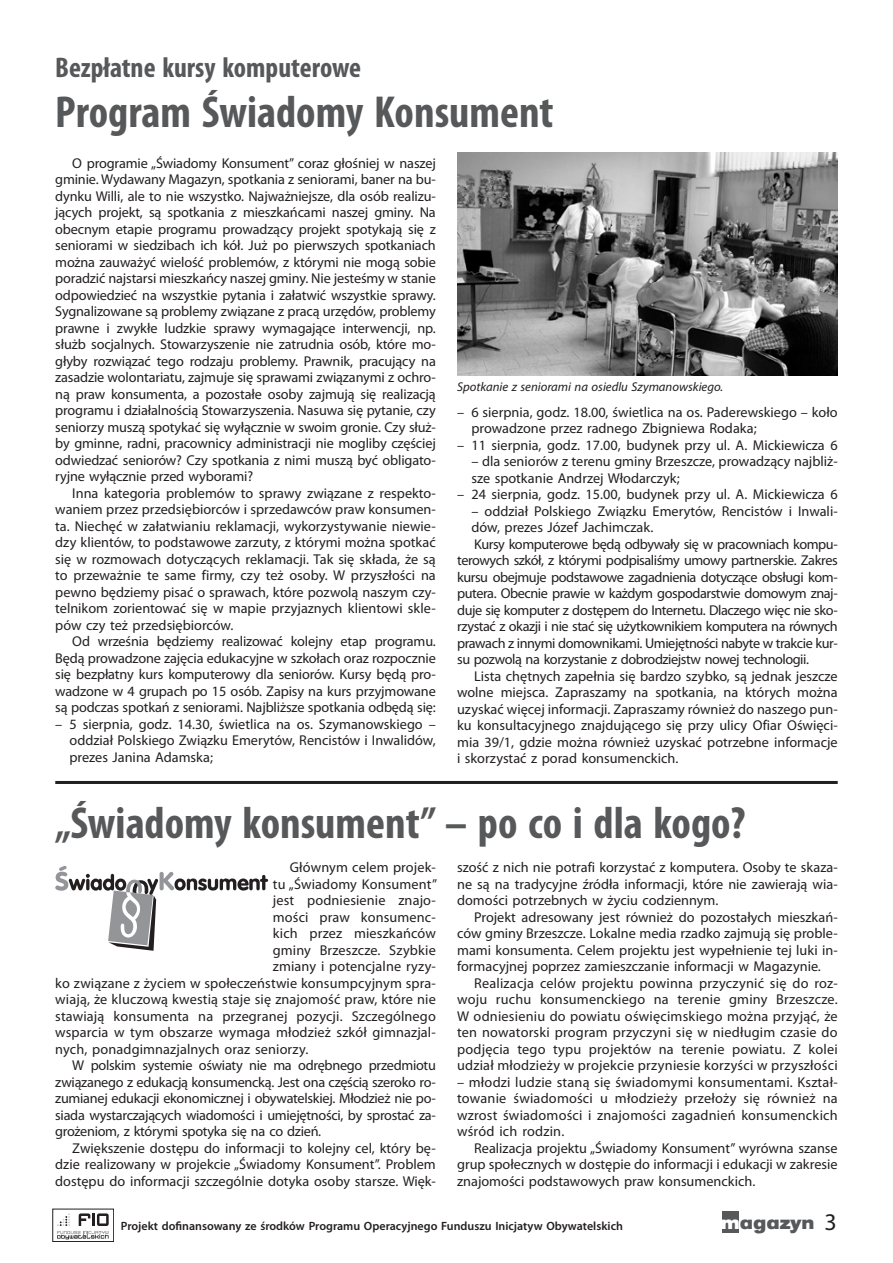
<style>
.page{position:relative;width:893px;height:1263px;background:#fff}
.page>*{position:absolute;margin:0;border:0;box-sizing:border-box;transform-origin:0 0}
.tytuly{font:700 condensed 45px "Myriad Pro";color:#57585a}
.tytuly-2{font:700 condensed 28.5px "Myriad Pro";color:#57585a}
.t1{font:19.95px "URW Grotesk TCE Bol Wid";color:#57585a}
.Tekst_glowny{font:14.25px/16.5px "Myriad Pro";color:#231f20;text-align:justify}
.podpis_foto{font:italic 12.75px "Myriad Pro";color:#231f20}
.t2{font:600 12px "Myriad Pro";color:#231f20}
.s1{color:#fff}
.s2{font-family:"Myriad Pro";font-size:24px;color:#231f20}
</style>
<div class="page">
<div style="left:722px;top:1211px;width:17px;height:22px;background:#57585a"></div>
<hr style="left:55px;top:781px;width:783px;height:3px;background:#231f20">
<div style="left:52px;top:1209px;width:62px;height:33px;border:1px solid #231f20"></div>
<svg style="left:57px;top:1213px;width:52px;height:26px"></svg>
<svg style="left:55px;top:866px;width:213px;height:85px"></svg>
<img style="left:457px;top:152px;width:381px;height:223px">
<p class="tytuly-2" style="left:55px;top:49px;width:307px">Bezpłatne kursy komputerowe</p>
<p class="tytuly" style="left:55px;top:84px;width:500px">Program Świadomy Konsument</p>
<p class="Tekst_glowny" style="left:55px;top:154px;width:382px;text-indent:17px">O programie „Świadomy Konsument” coraz głośniej w naszej gminie. Wydawany Magazyn, spotkania z seniorami, baner na bu&shy;dynku Willi, ale to nie wszystko. Najważniejsze, dla osób realizu&shy;jących projekt, są spotkania z mieszkańcami naszej gminy. Na obecnym etapie programu prowadzący projekt spotykają się z seniorami w siedzibach ich kół. Już po pierwszych spotkaniach można zauważyć wielość problemów, z którymi nie mogą sobie poradzić najstarsi mieszkańcy naszej gminy. Nie jesteśmy w stanie odpowiedzieć na wszystkie pytania i załatwić wszystkie sprawy.<br>Sygnalizowane są problemy związane z pracą urzędów, problemy prawne i zwykłe ludzkie sprawy wymagające interwencji, np. służb socjalnych. Stowarzyszenie nie zatrudnia osób, które mo&shy;głyby rozwiązać tego rodzaju problemy. Prawnik, pracujący na zasadzie wolontariatu, zajmuje się sprawami związanymi z ochro&shy;ną praw konsumenta, a pozostałe osoby zajmują się realizacją programu i działalnością Stowarzyszenia. Nasuwa się pytanie, czy seniorzy muszą spotykać się wyłącznie w swoim gronie. Czy służ&shy;by gminne, radni, pracownicy administracji nie mogliby częściej odwiedzać seniorów? Czy spotkania z nimi muszą być obligato&shy;ryjne wyłącznie przed wyborami?</p>
<p class="Tekst_glowny" style="left:55px;top:484px;width:382px;text-indent:17px">Inna kategoria problemów to sprawy związane z respekto&shy;waniem przez przedsiębiorców i sprzedawców praw konsumen&shy;ta. Niechęć w załatwianiu reklamacji, wykorzystywanie niewie&shy;dzy klientów, to podstawowe zarzuty, z którymi można spotkać się w rozmowach dotyczących reklamacji. Tak się składa, że są to przeważnie te same firmy, czy też osoby. W przyszłości na pewno będziemy pisać o sprawach, które pozwolą naszym czy&shy;telnikom zorientować się w mapie przyjaznych klientowi skle&shy;pów czy też przedsiębiorców.</p>
<p class="Tekst_glowny" style="left:55px;top:633px;width:382px;text-indent:17px">Od września będziemy realizować kolejny etap programu.<br>Będą prowadzone zajęcia edukacyjne w szkołach oraz rozpocznie się bezpłatny kurs komputerowy dla seniorów. Kursy będą pro&shy;wadzone w 4 grupach po 15 osób. Zapisy na kurs przyjmowane są podczas spotkań z seniorami. Najbliższe spotkania odbędą się:</p>
<p class="Tekst_glowny" style="left:70px;top:715px;width:368px;text-indent:-14px">– 5 sierpnia, godz. 14.30, świetlica na os. Szymanowskiego – oddział Polskiego Związku Emerytów, Rencistów i Inwalidów, prezes Janina Adamska;</p>
<p class="podpis_foto" style="left:457px;top:379px;width:268px">Spotkanie z seniorami na osiedlu Szymanowskiego.</p>
<p class="Tekst_glowny" style="left:471px;top:403px;width:368px;text-indent:-14px">– 6 sierpnia, godz. 18.00, świetlica na os. Paderewskiego – koło prowadzone przez radnego Zbigniewa Rodaka;</p>
<p class="Tekst_glowny" style="left:457px;top:436px;width:382px">– 11 sierpnia, godz. 17.00, budynek przy ul. A. Mickiewicza 6</p>
<p class="Tekst_glowny" style="left:471px;top:453px;width:368px">– dla seniorów z terenu gminy Brzeszcze, prowadzący najbliż&shy;sze spotkanie Andrzej Włodarczyk;</p>
<p class="Tekst_glowny" style="left:457px;top:486px;width:382px">– 24 sierpnia, godz. 15.00, budynek przy ul. A. Mickiewicza 6</p>
<p class="Tekst_glowny" style="left:471px;top:502px;width:368px">– oddział Polskiego Związku Emerytów, Rencistów i Inwali&shy;dów, prezes Józef Jachimczak.</p>
<p class="Tekst_glowny" style="left:457px;top:535px;width:382px;text-indent:17px">Kursy komputerowe będą odbywały się w pracowniach kompu&shy;terowych szkół, z którymi podpisaliśmy umowy partnerskie. Zakres kursu obejmuje podstawowe zagadnienia dotyczące obsługi kom&shy;putera. Obecnie prawie w każdym gospodarstwie domowym znaj&shy;duje się komputer z dostępem do Internetu. Dlaczego więc nie sko&shy;rzystać z okazji i nie stać się użytkownikiem komputera na równych prawach z innymi domownikami. Umiejętności nabyte w trakcie kur&shy;su pozwolą na korzystanie z dobrodziejstw nowej technologii.</p>
<p class="Tekst_glowny" style="left:457px;top:667px;width:382px;text-indent:17px">Lista chętnych zapełnia się bardzo szybko, są jednak jeszcze wolne miejsca. Zapraszamy na spotkania, na których można uzyskać więcej informacji. Zapraszamy również do naszego pun&shy;ku konsultacyjnego znajdującego się przy ulicy Ofiar Oświęci&shy;mia 39/1, gdzie można również uzyskać potrzebne informacje i skorzystać z porad konsumenckich.</p>
<p class="tytuly" style="left:55px;top:795px;width:692px">„Świadomy konsument” – po co i dla kogo?</p>
<p class="Tekst_glowny" style="left:290px;top:859px;width:147px">Głównym celem projek-</p>
<p class="Tekst_glowny" style="left:273px;top:875px;width:166px">tu „Świadomy Konsument”</p>
<p class="Tekst_glowny" style="left:273px;top:892px;width:164px">jest podniesienie znajo-</p>
<p class="Tekst_glowny" style="left:273px;top:908px;width:164px">mości praw konsumenc-</p>
<p class="Tekst_glowny" style="left:273px;top:925px;width:164px">kich przez mieszkańców</p>
<p class="Tekst_glowny" style="left:273px;top:941px;width:164px">gminy Brzeszcze. Szybkie</p>
<p class="Tekst_glowny" style="left:273px;top:958px;width:164px">zmiany i potencjalne ryzy-</p>
<p class="Tekst_glowny" style="left:55px;top:974px;width:382px">ko związane z życiem w społeczeństwie konsumpcyjnym spra-</p>
<p class="Tekst_glowny" style="left:55px;top:991px;width:382px">wiają, że kluczową kwestią staje się znajomość praw, które nie</p>
<p class="Tekst_glowny" style="left:55px;top:1007px;width:382px">stawiają konsumenta na przegranej pozycji. Szczególnego</p>
<p class="Tekst_glowny" style="left:55px;top:1024px;width:382px">wsparcia w tym obszarze wymaga młodzież szkół gimnazjal-</p>
<p class="Tekst_glowny" style="left:55px;top:1040px;width:255px">nych, ponadgimnazjalnych oraz seniorzy.</p>
<p class="Tekst_glowny" style="left:55px;top:1057px;width:382px;text-indent:17px">W polskim systemie oświaty nie ma odrębnego przedmiotu związanego z edukacją konsumencką. Jest ona częścią szeroko ro&shy;zumianej edukacji ekonomicznej i obywatelskiej. Młodzież nie po&shy;siada wystarczających wiadomości i umiejętności, by sprostać za&shy;grożeniom, z którymi spotyka się na co dzień.</p>
<p class="Tekst_glowny" style="left:55px;top:1139px;width:382px;text-indent:17px">Zwiększenie dostępu do informacji to kolejny cel, który bę&shy;dzie realizowany w projekcie „Świadomy Konsument”. Problem dostępu do informacji szczególnie dotyka osoby starsze. Więk-</p>
<p class="Tekst_glowny" style="left:457px;top:859px;width:382px">szość z nich nie potrafi korzystać z komputera. Osoby te skaza&shy;ne są na tradycyjne źródła informacji, które nie zawierają wia&shy;domości potrzebnych w życiu codziennym.</p>
<p class="Tekst_glowny" style="left:457px;top:908px;width:382px;text-indent:17px">Projekt adresowany jest również do pozostałych mieszkań&shy;ców gminy Brzeszcze. Lokalne media rzadko zajmują się proble&shy;mami konsumenta. Celem projektu jest wypełnienie tej luki in&shy;formacyjnej poprzez zamieszczanie informacji w Magazynie.</p>
<p class="Tekst_glowny" style="left:457px;top:974px;width:382px;text-indent:17px">Realizacja celów projektu powinna przyczynić się do roz&shy;woju ruchu konsumenckiego na terenie gminy Brzeszcze.<br>W odniesieniu do powiatu oświęcimskiego można przyjąć, że ten nowatorski program przyczyni się w niedługim czasie do podjęcia tego typu projektów na terenie powiatu. Z kolei udział młodzieży w projekcie przyniesie korzyści w przyszłości</p>
<p class="Tekst_glowny" style="left:457px;top:1073px;width:382px">– młodzi ludzie staną się świadomymi konsumentami. Kształ&shy;towanie świadomości u młodzieży przełoży się również na wzrost świadomości i znajomości zagadnień konsumenckich wśród ich rodzin.</p>
<p class="Tekst_glowny" style="left:457px;top:1139px;width:382px;text-indent:17px">Realizacja projektu „Świadomy Konsument” wyrówna szanse grup społecznych w dostępie do informacji i edukacji w zakresie znajomości podstawowych praw konsumenckich.</p>
<p class="t2" style="left:121px;top:1218px;width:504px">Projekt dofinansowany ze środków Programu Operacyjnego Funduszu Inicjatyw Obywatelskich</p>
<h3 class="t1" style="left:721px;top:1211px;width:117px"><span class="s1">m</span>agazyn <span class="s2">3</span></h3>
</div>
